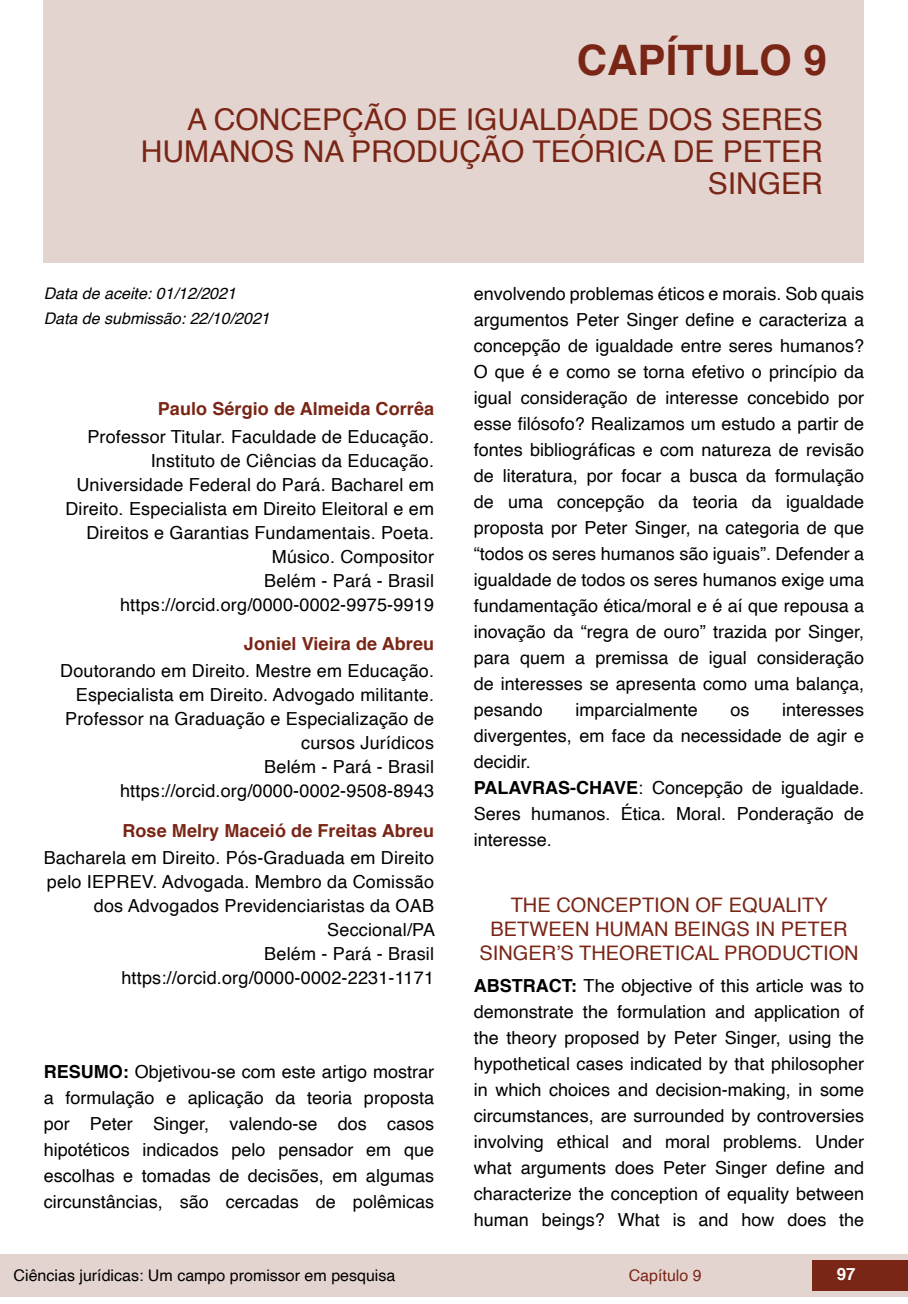
<style>
.page{position:relative;width:908px;height:1304px;background:#fff}
.page>*{position:absolute;margin:0;border:0;box-sizing:border-box;transform-origin:0 0}
.t1{font:700 42px "Helvetica";color:#7a2616}
.t2{font:30px/32px "Helvetica";color:#7a2616;text-align:right}
.t3{font:20px/24px "Helvetica";color:#7a2616;text-align:center}
.t4{font:18px/26px "Helvetica";letter-spacing:.01em;color:#000;text-align:right}
.t5{font:700 18px "Helvetica";letter-spacing:.005em;color:#7a2616}
.t6{font:700 16.8px "Helvetica";color:#fff}
.t7{font:italic 16px "Helvetica";color:#000}
.t8{font:16px "Helvetica";color:#000}
.t9{font:16px "Helvetica";color:#7a2616}
.s1{font-weight:700}
</style>
<div class="page">
<div style="left:0;top:1254px;width:906px;height:43px;background:#e4d4d0"></div>
<div style="left:812px;top:1261px;width:95px;height:30px;background:#7a2616"></div>
<div style="left:44px;top:0;width:819px;height:263px;background:#e4d4d0"></div>
<h1 class="t1" style="left:576px;top:26px;width:251px">CAPÍTULO 9</h1>
<h2 class="t2" style="left:141px;top:104px;width:683px">A CONCEPÇÃO DE IGUALDADE DOS SERES<br>HUMANOS NA PRODUÇÃO TEÓRICA DE PETER<br>SINGER</h2>
<p class="t7" style="left:44px;top:280px;width:194px">Data de aceite: 01/12/2021</p>
<p class="t7" style="left:44px;top:306px;width:227px">Data de submissão: 22/10/2021</p>
<p class="t5" style="left:158px;top:395px;width:278px">Paulo Sérgio de Almeida Corrêa</p>
<p class="t4" style="left:65px;top:425px;width:370px;line-height:24px">Professor Titular. Faculdade de Educação.<br>Instituto de Ciências da Educação.<br>Universidade Federal do Pará. Bacharel em Direito. Especialista em Direito Eleitoral e em Direitos e Garantias Fundamentais. Poeta.<br>Músico. Compositor<br>Belém - Pará - Brasil https://orcid.org/0000-0002-9975-9919</p>
<p class="t5" style="left:244px;top:629px;width:191px">Joniel Vieira de Abreu</p>
<p class="t4" style="left:60px;top:660px;width:375px;line-height:24px">Doutorando em Direito. Mestre em Educação.<br>Especialista em Direito. Advogado militante.<br>Professor na Graduação e Especialização de cursos Jurídicos<br>Belém - Pará - Brasil https://orcid.org/0000-0002-9508-8943</p>
<p class="t5" style="left:122px;top:816px;width:313px">Rose Melry Maceió de Freitas Abreu</p>
<p class="t4" style="left:44px;top:846px;width:393px;line-height:24px">Bacharela em Direito. Pós-Graduada em Direito pelo IEPREV. Advogada. Membro da Comissão dos Advogados Previdenciaristas da OAB Seccional/PA<br>Belém - Pará - Brasil https://orcid.org/0000-0002-2231-1171</p>
<p class="t4" style="left:44px;top:1059px;width:392px;text-align:justify"><span class="s1">RESUMO:</span> Objetivou-se com este artigo mostrar a formulação e aplicação da teoria proposta por Peter Singer, valendo-se dos casos hipotéticos indicados pelo pensador em que escolhas e tomadas de decisões, em algumas circunstâncias, são cercadas de polêmicas</p>
<p class="t4" style="left:473px;top:281px;width:392px;text-align:justify">envolvendo problemas éticos e morais. Sob quais argumentos Peter Singer define e caracteriza a concepção de igualdade entre seres humanos?<br>O que é e como se torna efetivo o princípio da igual consideração de interesse concebido por esse filósofo? Realizamos um estudo a partir de fontes bibliográficas e com natureza de revisão de literatura, por focar a busca da formulação de uma concepção da teoria da igualdade proposta por Peter Singer, na categoria de que “todos os seres humanos são iguais”. Defender a igualdade de todos os seres humanos exige uma fundamentação ética/moral e é aí que repousa a inovação da “regra de ouro” trazida por Singer, para quem a premissa de igual consideração de interesses se apresenta como uma balança, pesando</p>
<p class="t4" style="left:473px;top:697px;width:392px;text-align:left;text-indent:308px">interesses divergentes, em face da necessidade de agir e decidir.<br><span class="s1">PALAVRAS-CHAVE</span>: Concepção de igualdade.<br>Seres humanos. Ética. Moral. Ponderação de interesse.</p>
<p class="t4" style="left:575px;top:697px;width:124px">imparcialmente</p>
<p class="t4" style="left:730px;top:697px;width:21px">os</p>
<p class="t3" style="left:479px;top:894px;width:380px">THE CONCEPTION OF EQUALITY<br>BETWEEN HUMAN BEINGS IN PETER<br>SINGER’S THEORETICAL PRODUCTION</p>
<p class="t4" style="left:473px;top:973px;width:392px;text-align:justify"><span class="s1">ABSTRACT:</span> The objective of this article was to demonstrate the formulation and application of the theory proposed by Peter Singer, using the hypothetical cases indicated by that philosopher in which choices and decision-making, in some circumstances, are surrounded by controversies involving ethical and moral problems. Under what arguments does Peter Singer define and characterize the conception of equality between human beings? What is and how does the</p>
<p class="t8" style="left:14px;top:1263px;width:383px">Ciências jurídicas: Um campo promissor em pesquisa</p>
<p class="t9" style="left:628px;top:1263px;width:74px">Capítulo 9</p>
<p class="t6" style="left:836px;top:1261px;width:20px">97</p>
</div>
